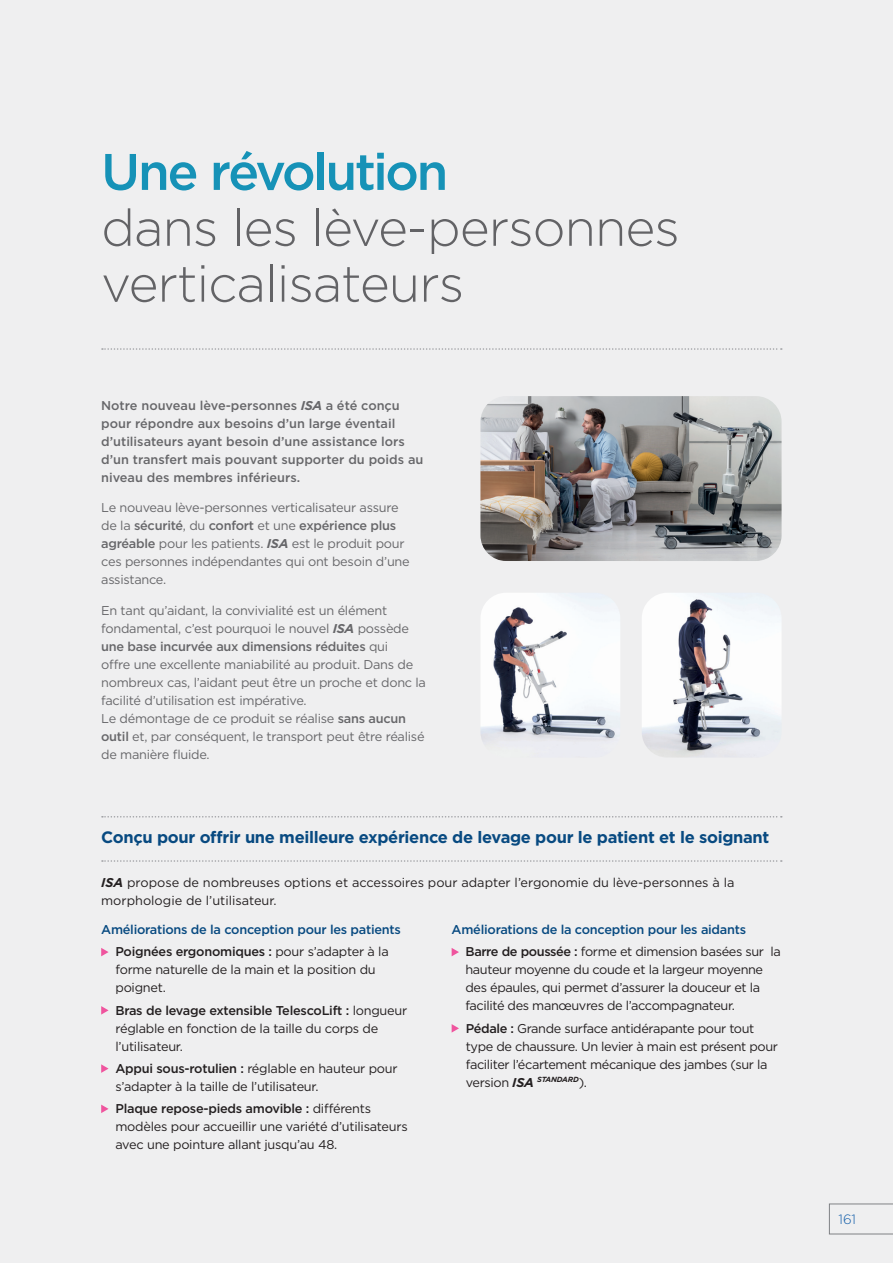
<style>
.page{position:relative;width:893px;height:1263px;background:#efeff0}
.page>*{position:absolute;margin:0;border:0;box-sizing:border-box;transform-origin:0 0}
.t1{font:300 51.3px/55.9px "Gotham";letter-spacing:-.02em;color:#636366}
.t2{font:700 16.5px "Gotham";letter-spacing:-.02em;color:#084a81}
.t3{font:300 13.5px "Gotham";color:#115da9}
.fließtext{font:12.75px/18px "Gotham";letter-spacing:-.025em;color:#231f20}
.t4{font:12.75px/18px "Gotham";letter-spacing:-.02em;color:#67676a}
.t5{font:500 12.75px/18px "Gotham";color:#67676a}
.fließtext-2{font:12.75px/18px "Gotham";color:#231f20}
.fließtext-3{font:500 12.75px "Gotham";letter-spacing:-.02em;color:#084a81}
.s1{font-weight:500;color:#1692b7}
.s2{font-weight:700;font-style:italic}
.s3{font-weight:500}
</style>
<div class="page">
<svg style="left:829px;top:1204px;width:64px;height:30px"></svg>
<img style="left:480px;top:396px;width:302px;height:165px">
<img style="left:481px;top:593px;width:139px;height:149px">
<svg style="left:102px;top:348px;width:680px;height:2px"></svg>
<img style="left:642px;top:593px;width:139px;height:164px">
<svg style="left:102px;top:816px;width:680px;height:1px"></svg>
<svg style="left:102px;top:860px;width:680px;height:2px"></svg>
<svg style="left:101px;top:948px;width:8px;height:8px"></svg>
<svg style="left:101px;top:1006px;width:8px;height:8px"></svg>
<svg style="left:101px;top:1064px;width:8px;height:9px"></svg>
<svg style="left:101px;top:1104px;width:8px;height:9px"></svg>
<svg style="left:452px;top:948px;width:7px;height:8px"></svg>
<svg style="left:452px;top:1024px;width:7px;height:8px"></svg>
<p class="t1" style="left:101px;top:142px;width:580px"><span class="s1">Une révolution<br></span>dans les lève-personnes verticalisateurs</p>
<p class="t5" style="left:101px;top:396px;width:324px">Notre nouveau lève-personnes <span class="s2">ISA</span> a été conçu pour répondre aux besoins d’un large éventail d’utilisateurs ayant besoin d’une assistance lors d’un transfert mais pouvant supporter du poids au niveau des membres inférieurs.</p>
<p class="t4" style="left:101px;top:498px;width:310px">Le nouveau lève-personnes verticalisateur assure de la <span class="s3">sécurité</span>, du <span class="s3">confort</span> et une <span class="s3">expérience plus agréable</span> pour les patients. <span class="s2">ISA</span> est le produit pour ces personnes indépendantes qui ont besoin d’une assistance.</p>
<p class="t4" style="left:101px;top:601px;width:326px">En tant qu’aidant, la convivialité est un élément fondamental, c’est pourquoi le nouvel <span class="s2">ISA</span> possède <span class="s3">une base incurvée aux dimensions réduites</span> qui<br>offre une excellente maniabilité au produit. Dans de nombreux cas, l’aidant peut être un proche et donc la facilité d’utilisation est impérative.<br>Le démontage de ce produit se réalise <span class="s3">sans aucun outil</span> et, par conséquent, le transport peut être réalisé de manière fluide.</p>
<p class="t2" style="left:101px;top:826px;width:670px">Conçu pour offrir une meilleure expérience de levage pour le patient et le soignant</p>
<p class="fließtext-2" style="left:101px;top:874px;width:635px"><span class="s2">ISA</span> propose de nombreuses options et accessoires pour adapter l’ergonomie du lève-personnes à la morphologie de l’utilisateur.</p>
<p class="fließtext-3" style="left:101px;top:921px;width:301px">Améliorations de la conception pour les patients</p>
<p class="fließtext" style="left:115px;top:942px;width:275px"><span class="s3">Poignées ergonomiques :</span> pour s’adapter à la forme naturelle de la main et la position du poignet.</p>
<p class="fließtext" style="left:115px;top:1001px;width:293px"><span class="s3">Bras de levage extensible TelescoLift :</span> longueur réglable en fonction de la taille du corps de l’utilisateur.</p>
<p class="fließtext" style="left:115px;top:1059px;width:284px"><span class="s3">Appui sous-rotulien :</span> réglable en hauteur pour s’adapter à la taille de l’utilisateur.</p>
<p class="fließtext" style="left:115px;top:1099px;width:294px"><span class="s3">Plaque repose-pieds amovible :</span> différents modèles pour accueillir une variété d’utilisateurs avec une pointure allant jusqu’au 48.</p>
<p class="fließtext-3" style="left:452px;top:921px;width:296px">Améliorations de la conception pour les aidants</p>
<p class="fließtext" style="left:465px;top:942px;width:317px"><span class="s3">Barre de poussée :</span> forme et dimension basées sur la hauteur moyenne du coude et la largeur moyenne des épaules, qui permet d’assurer la douceur et la facilité des manœuvres de l’accompagnateur.</p>
<p class="fließtext" style="left:466px;top:1019px;width:314px"><span class="s3">Pédale :</span> Grande surface antidérapante pour tout type de chaussure. Un levier à main est présent pour faciliter l’écartement mécanique des jambes (sur la version <span class="s2">ISA</span> <sup>STANDARD</sup>).</p>
<p class="t3" style="left:839px;top:1211px;width:19px">161</p>
</div>
